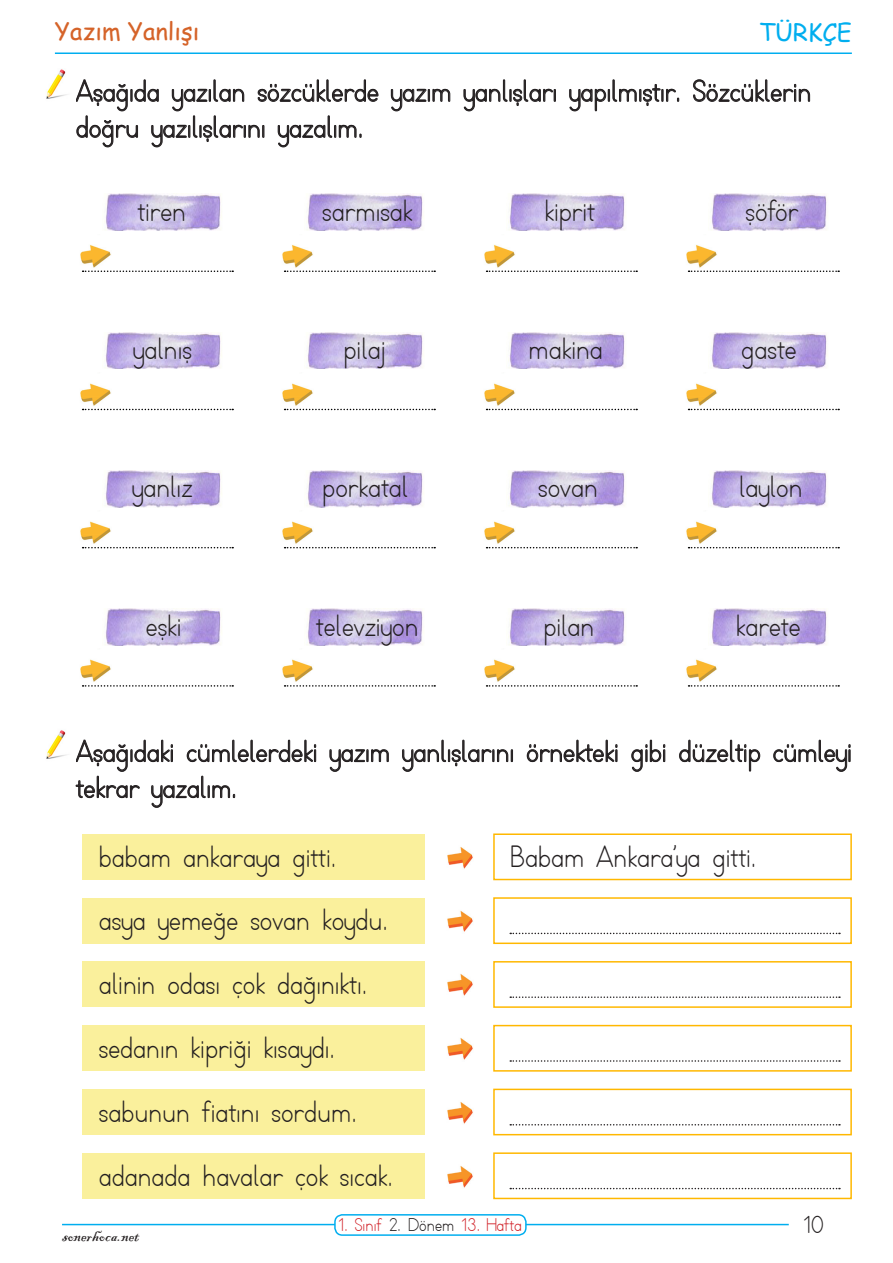
<style>
.page{position:relative;width:893px;height:1263px;background:#fff}
.page>*{position:absolute;margin:0;border:0;box-sizing:border-box;transform-origin:0 0}
.t1{font:30px/36px "TTKB Dik Temel Abece";color:#231f20}
.t2{font:24px "Comic Sans MS";color:#d56329}
.t3{font:24px "Comic Sans MS";color:#00aeef}
.t4{font:24px "TTKB Dik Temel Abece";color:#231f20}
.t5{font:18px "TTKB Dik Temel Abece";color:#d1232a}
.t6{font:18px "Blackadder ITC";color:#231f20}
.s1{color:#231f20}
</style>
<div class="page">
<hr style="left:62px;top:1224px;width:727px;height:1px;background:#00aeef">
<div style="left:335px;top:1215px;width:191px;height:20px;background:#fff;border-radius:8px"></div>
<div style="left:334px;top:1214px;width:193px;height:22px;border:2px solid #00aeef;border-radius:8px"></div>
<hr style="left:55px;top:53px;width:797px;height:1px;background:#00aeef">
<svg style="left:391px;top:89px;width:59px;height:22px"></svg>
<svg style="left:464px;top:80px;width:92px;height:31px"></svg>
<svg style="left:569px;top:80px;width:110px;height:31px"></svg>
<svg style="left:693px;top:80px;width:117px;height:22px"></svg>
<svg style="left:76px;top:80px;width:302px;height:67px"></svg>
<svg style="left:330px;top:749px;width:59px;height:22px"></svg>
<svg style="left:402px;top:740px;width:111px;height:31px"></svg>
<svg style="left:527px;top:740px;width:90px;height:22px"></svg>
<svg style="left:631px;top:740px;width:34px;height:31px"></svg>
<svg style="left:679px;top:740px;width:81px;height:31px"></svg>
<svg style="left:773px;top:740px;width:77px;height:31px"></svg>
<svg style="left:76px;top:740px;width:240px;height:67px"></svg>
<img style="left:46px;top:69px;width:21px;height:30px">
<img style="left:46px;top:730px;width:20px;height:29px">
<img style="left:104px;top:194px;width:117px;height:37px">
<img style="left:104px;top:332px;width:117px;height:37px">
<img style="left:104px;top:470px;width:117px;height:37px">
<img style="left:104px;top:608px;width:117px;height:37px">
<img style="left:306px;top:194px;width:117px;height:37px">
<img style="left:306px;top:332px;width:117px;height:37px">
<img style="left:306px;top:470px;width:117px;height:37px">
<img style="left:306px;top:608px;width:117px;height:37px">
<img style="left:508px;top:194px;width:117px;height:37px">
<img style="left:508px;top:332px;width:117px;height:37px">
<img style="left:508px;top:470px;width:117px;height:37px">
<img style="left:508px;top:608px;width:117px;height:37px">
<img style="left:710px;top:194px;width:117px;height:37px">
<img style="left:710px;top:332px;width:117px;height:37px">
<img style="left:710px;top:470px;width:117px;height:37px">
<img style="left:710px;top:608px;width:117px;height:37px">
<img style="left:80px;top:245px;width:31px;height:23px">
<img style="left:80px;top:383px;width:31px;height:26px">
<img style="left:80px;top:521px;width:31px;height:23px">
<img style="left:80px;top:659px;width:31px;height:23px">
<img style="left:282px;top:245px;width:31px;height:23px">
<img style="left:282px;top:383px;width:31px;height:26px">
<img style="left:282px;top:521px;width:31px;height:23px">
<img style="left:282px;top:659px;width:31px;height:23px">
<img style="left:484px;top:245px;width:31px;height:23px">
<img style="left:484px;top:383px;width:31px;height:26px">
<img style="left:484px;top:521px;width:31px;height:23px">
<img style="left:484px;top:659px;width:31px;height:23px">
<img style="left:447px;top:847px;width:26px;height:22px">
<img style="left:447px;top:910px;width:26px;height:22px">
<img style="left:447px;top:974px;width:26px;height:22px">
<img style="left:447px;top:1038px;width:26px;height:22px">
<img style="left:447px;top:1102px;width:26px;height:22px">
<img style="left:447px;top:1166px;width:26px;height:22px">
<img style="left:686px;top:245px;width:31px;height:23px">
<img style="left:686px;top:383px;width:31px;height:26px">
<img style="left:686px;top:521px;width:31px;height:23px">
<img style="left:686px;top:659px;width:31px;height:23px">
<svg style="left:83px;top:270px;width:150px;height:2px"></svg>
<svg style="left:83px;top:409px;width:150px;height:1px"></svg>
<svg style="left:83px;top:547px;width:150px;height:1px"></svg>
<svg style="left:83px;top:685px;width:150px;height:2px"></svg>
<svg style="left:285px;top:270px;width:150px;height:2px"></svg>
<svg style="left:285px;top:409px;width:150px;height:1px"></svg>
<svg style="left:285px;top:547px;width:150px;height:1px"></svg>
<svg style="left:285px;top:685px;width:150px;height:2px"></svg>
<svg style="left:487px;top:270px;width:150px;height:2px"></svg>
<svg style="left:487px;top:409px;width:150px;height:1px"></svg>
<svg style="left:487px;top:547px;width:150px;height:1px"></svg>
<svg style="left:487px;top:685px;width:150px;height:2px"></svg>
<svg style="left:689px;top:270px;width:150px;height:2px"></svg>
<svg style="left:689px;top:409px;width:150px;height:1px"></svg>
<svg style="left:689px;top:547px;width:150px;height:1px"></svg>
<svg style="left:689px;top:685px;width:150px;height:2px"></svg>
<div style="left:83px;top:834px;width:342px;height:45px;background:#faf09c"></div>
<div style="left:83px;top:898px;width:342px;height:45px;background:#faf09c"></div>
<div style="left:83px;top:962px;width:342px;height:45px;background:#faf09c"></div>
<div style="left:83px;top:1025px;width:342px;height:46px;background:#faf09c"></div>
<div style="left:83px;top:1089px;width:342px;height:46px;background:#faf09c"></div>
<div style="left:83px;top:1153px;width:342px;height:45px;background:#faf09c"></div>
<div style="left:493px;top:833px;width:359px;height:47px;border:2px solid #ffb800"></div>
<div style="left:493px;top:897px;width:359px;height:47px;border:2px solid #ffb800"></div>
<div style="left:493px;top:961px;width:359px;height:47px;border:2px solid #ffb800"></div>
<div style="left:493px;top:1025px;width:359px;height:46px;border:2px solid #ffb800"></div>
<div style="left:493px;top:1089px;width:359px;height:46px;border:2px solid #ffb800"></div>
<div style="left:493px;top:1152px;width:359px;height:47px;border:2px solid #ffb800"></div>
<svg style="left:510px;top:933px;width:330px;height:1px"></svg>
<svg style="left:510px;top:996px;width:330px;height:2px"></svg>
<svg style="left:510px;top:1060px;width:330px;height:2px"></svg>
<svg style="left:510px;top:1124px;width:330px;height:1px"></svg>
<svg style="left:510px;top:1188px;width:330px;height:1px"></svg>
<p class="t2" style="left:55px;top:13px;width:146px">Yazım Yanlışı</p>
<p class="t3" style="left:759px;top:14px;width:95px">TÜRKÇE</p>
<p class="t1" style="left:76px;top:74px;width:737px">Aşağıda yazılan sözcüklerde yazım yanlışları yapılmıştır. Sözcüklerin doğru yazılışlarını yazalım.</p>
<p class="t1" style="left:137px;top:193px;width:50px">tiren</p>
<p class="t1" style="left:322px;top:193px;width:92px">sarmısak</p>
<p class="t1" style="left:544px;top:193px;width:52px">kiprit</p>
<p class="t1" style="left:745px;top:193px;width:54px">şöför</p>
<p class="t1" style="left:133px;top:332px;width:60px">yalnış</p>
<p class="t1" style="left:344px;top:332px;width:43px">pilaj</p>
<p class="t1" style="left:529px;top:332px;width:76px">makina</p>
<p class="t1" style="left:741px;top:332px;width:57px">gaste</p>
<p class="t1" style="left:132px;top:470px;width:62px">yanlız</p>
<p class="t1" style="left:322px;top:470px;width:87px">porkatal</p>
<p class="t1" style="left:538px;top:470px;width:61px">sovan</p>
<p class="t1" style="left:739px;top:470px;width:65px">laylon</p>
<p class="t1" style="left:146px;top:608px;width:37px">eşki</p>
<p class="t1" style="left:316px;top:608px;width:104px">televziyon</p>
<p class="t1" style="left:543px;top:608px;width:52px">pilan</p>
<p class="t1" style="left:736px;top:608px;width:66px">karete</p>
<p class="t1" style="left:76px;top:734px;width:778px">Aşağıdaki cümlelerdeki yazım yanlışlarını örnekteki gibi düzeltip cümleyi tekrar yazalım.</p>
<p class="t1" style="left:99px;top:839px;width:239px">babam ankaraya gitti.</p>
<p class="t1" style="left:99px;top:903px;width:291px">asya yemeğe sovan koydu.</p>
<p class="t1" style="left:99px;top:967px;width:270px">alinin odası çok dağınıktı.</p>
<p class="t1" style="left:99px;top:1030px;width:238px">sedanın kipriği kısaydı.</p>
<p class="t1" style="left:99px;top:1094px;width:259px">sabunun fiatını sordum.</p>
<p class="t1" style="left:99px;top:1158px;width:296px">adanada havalar çok sıcak.</p>
<p class="t1" style="left:510px;top:839px;width:248px">Babam Ankara’ya gitti.</p>
<p class="t6" style="left:62px;top:1224px;width:79px">sonerhoca.net</p>
<p class="t5" style="left:338px;top:1214px;width:185px">1. Sınıf <span class="s1">2. Dönem</span> 13. Hafta</p>
<p class="t4" style="left:803px;top:1210px;width:22px">10</p>
</div>
